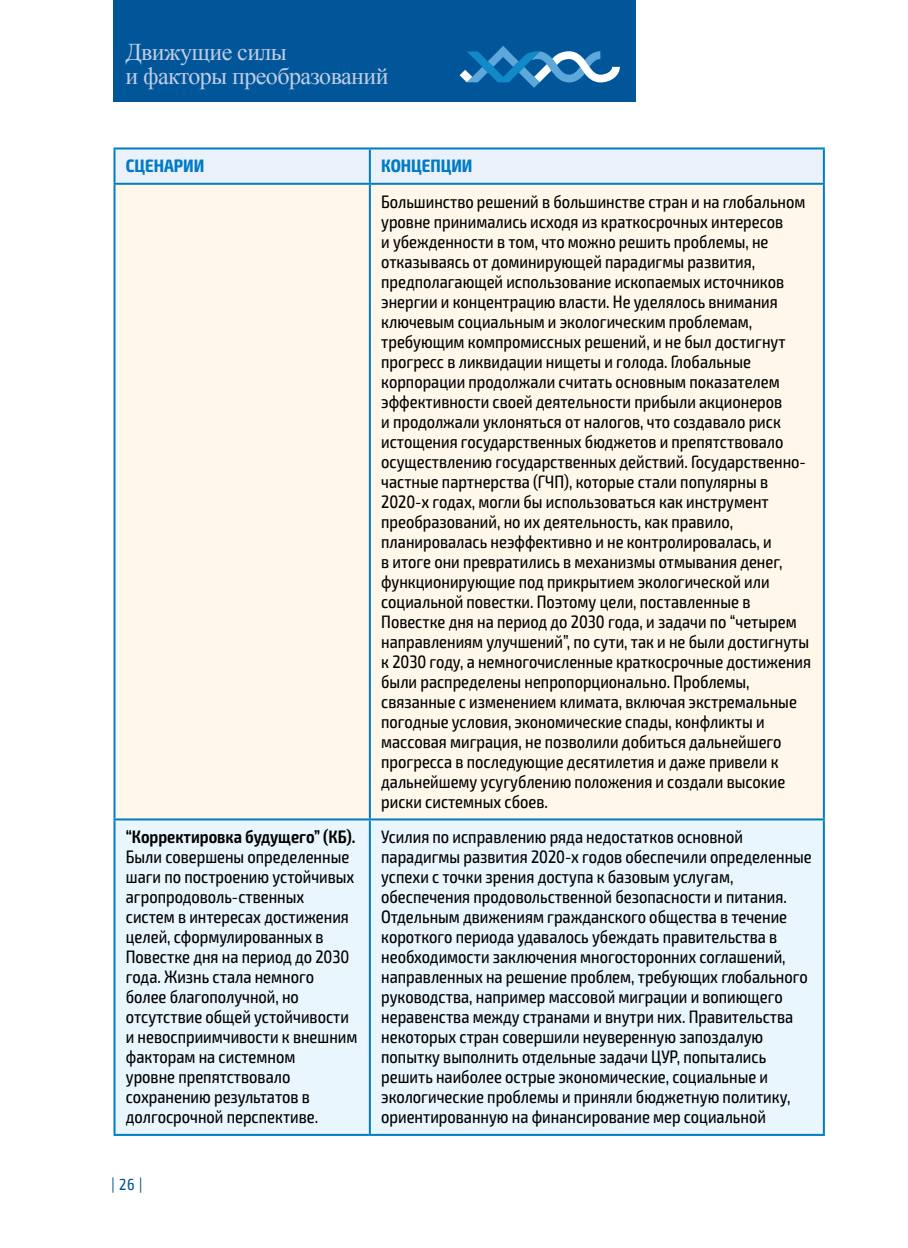
<style>
.page{position:relative;width:908px;height:1248px;background:#fff}
.page>*{position:absolute;margin:0;border:0;box-sizing:border-box;transform-origin:0 0}
.t1{font:24px/24px "Times New Roman";letter-spacing:-.025em;color:#c2cde6}
.t2{font:condensed 18px/20px "Exo 2";color:#000}
.t3{font:600 condensed 18px "Exo 2";color:#000}
.t4{font:700 condensed 18px "Exo 2";color:#007bc4}
.t5{font:condensed 16px "Exo 2";color:#005698}
</style>
<div class="page">
<div style="left:113px;top:0;width:523px;height:102px;background:#005698"></div>
<svg style="left:459px;top:46px;width:160px;height:42px"></svg>
<div style="left:115px;top:149px;width:707px;height:34px;background:#eaf1fb"></div>
<div style="left:115px;top:185px;width:707px;height:633px;background:#fff7ea"></div>
<div style="left:115px;top:820px;width:707px;height:313px;background:#eaf6fe"></div>
<hr style="left:113px;top:149px;width:2px;height:34px;background:#007cc5">
<hr style="left:113px;top:185px;width:2px;height:633px;background:#007cc5">
<hr style="left:113px;top:820px;width:2px;height:313px;background:#007cc5">
<hr style="left:369px;top:149px;width:2px;height:34px;background:#007cc5">
<hr style="left:822px;top:149px;width:2px;height:34px;background:#007cc5">
<hr style="left:369px;top:185px;width:2px;height:633px;background:#007cc5">
<hr style="left:822px;top:185px;width:2px;height:633px;background:#007cc5">
<hr style="left:369px;top:820px;width:2px;height:313px;background:#007cc5">
<hr style="left:822px;top:820px;width:2px;height:313px;background:#007cc5">
<hr style="left:113px;top:147px;width:257px;height:2px;background:#007cc5">
<hr style="left:370px;top:147px;width:454px;height:2px;background:#007cc5">
<hr style="left:113px;top:183px;width:257px;height:2px;background:#007cc5">
<hr style="left:370px;top:183px;width:454px;height:2px;background:#007cc5">
<hr style="left:113px;top:818px;width:257px;height:2px;background:#007cc5">
<hr style="left:370px;top:818px;width:454px;height:2px;background:#007cc5">
<hr style="left:113px;top:1133px;width:257px;height:2px;background:#007cc5">
<hr style="left:370px;top:1133px;width:454px;height:2px;background:#007cc5">
<h1 class="t1" style="left:125px;top:39px;width:264px">Движущие силы<br>и факторы преобразований</h1>
<p class="t4" style="left:126px;top:155px;width:80px">СЦЕНАРИИ</p>
<p class="t4" style="left:381px;top:155px;width:93px">КОНЦЕПЦИИ</p>
<p class="t2" style="left:381px;top:192px;width:431px">Большинство решений в большинстве стран и на глобальном уровне принимались исходя из краткосрочных интересов<br>и убежденности в том, что можно решить проблемы, не отказываясь от доминирующей парадигмы развития, предполагающей использование ископаемых источников энергии и концентрацию власти. Не уделялось внимания ключевым социальным и экологическим проблемам, требующим компромиссных решений, и не был достигнут прогресс в ликвидации нищеты и голода. Глобальные корпорации продолжали считать основным показателем эффективности своей деятельности прибыли акционеров<br>и продолжали уклоняться от налогов, что создавало риск истощения государственных бюджетов и препятствовало осуществлению государственных действий. Государственно&shy;частные партнерства (ГЧП), которые стали популярны в 2020-х годах, могли бы использоваться как инструмент преобразований, но их деятельность, как правило, планировалась неэффективно и не контролировалась, и<br>в итоге они превратились в механизмы отмывания денег, функционирующие под прикрытием экологической или социальной повестки. Поэтому цели, поставленные в Повестке дня на период до 2030 года, и задачи по “четырем направлениям улучшений”, по сути, так и не были достигнуты к 2030 году, а немногочисленные краткосрочные достижения были распределены непропорционально. Проблемы, связанные с изменением климата, включая экстремальные погодные условия, экономические спады, конфликты и массовая миграция, не позволили добиться дальнейшего прогресса в последующие десятилетия и даже привели к дальнейшему усугублению положения и создали высокие риски системных сбоев.</p>
<p class="t3" style="left:126px;top:826px;width:231px">“Корректировка будущего” (КБ).</p>
<p class="t2" style="left:126px;top:847px;width:233px">Были совершены определенные шаги по построению устойчивых агропродоволь-ственных систем в интересах достижения целей, сформулированных в<br>Повестке дня на период до 2030 года. Жизнь стала немного более благополучной, но отсутствие общей устойчивости и невосприимчивости к внешним факторам на системном<br>уровне препятствовало сохранению результатов в долгосрочной перспективе.</p>
<p class="t2" style="left:381px;top:827px;width:432px">Усилия по исправлению ряда недостатков основной парадигмы развития 2020-х годов обеспечили определенные успехи с точки зрения доступа к базовым услугам, обеспечения продовольственной безопасности и питания.<br>Отдельным движениям гражданского общества в течение короткого периода удавалось убеждать правительства в необходимости заключения многосторонних соглашений, направленных на решение проблем, требующих глобального руководства, например массовой миграции и вопиющего неравенства между странами и внутри них. Правительства некоторых стран совершили неуверенную запоздалую попытку выполнить отдельные задачи ЦУР, попытались решить наиболее острые экономические, социальные и экологические проблемы и приняли бюджетную политику, ориентированную на финансирование мер социальной</p>
<p class="t5" style="left:111px;top:1174px;width:32px">|26|</p>
</div>
